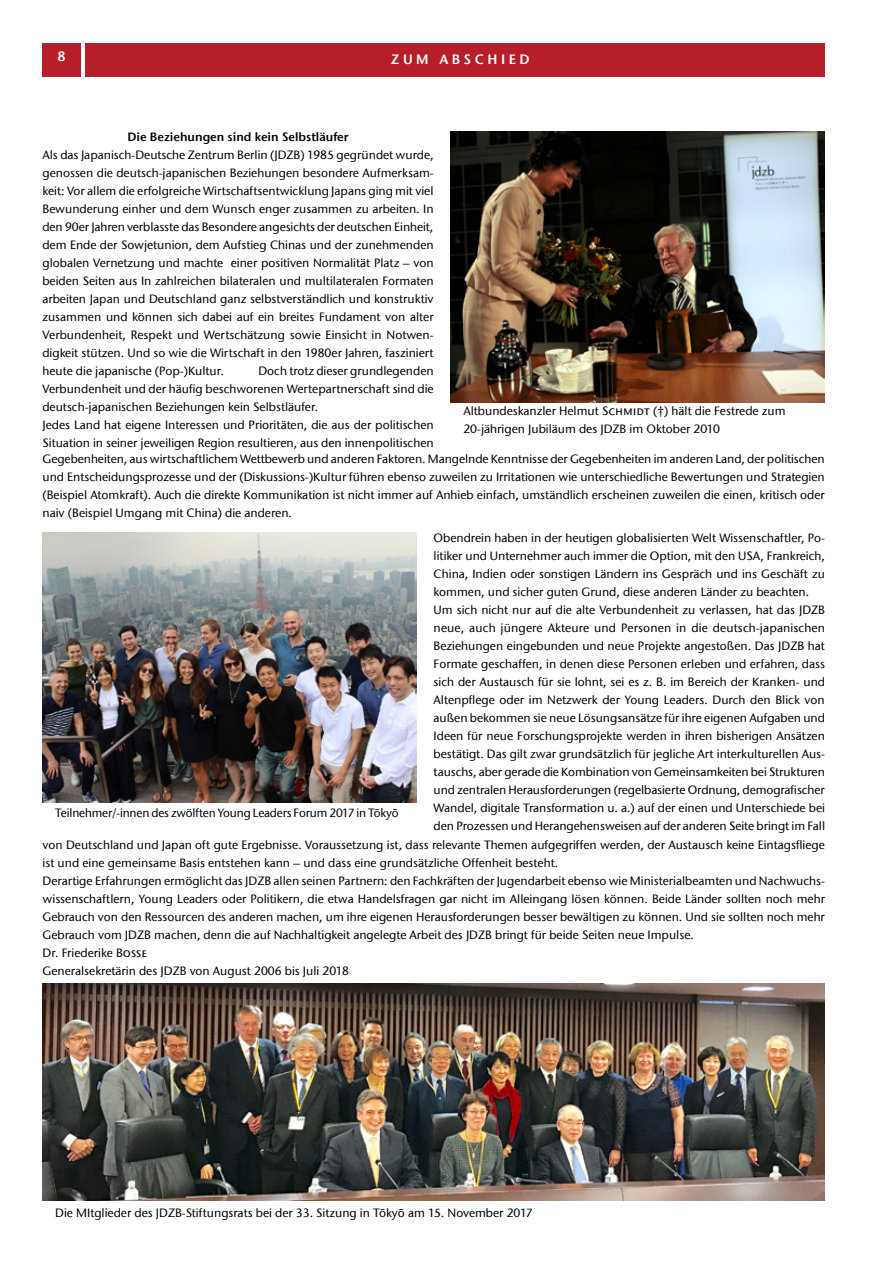
<style>
.page{position:relative;width:893px;height:1263px;background:#fff}
.page>*{position:absolute;margin:0;border:0;box-sizing:border-box;transform-origin:0 0}
.t1{font:13.5px "ITC Stone Sans Com Semi";color:#fff}
.t2{font:500 12px/18px "ITC Stone Sans Com";color:#000;text-align:justify}
.t3{font:12px "ITC Stone Sans Com Semi";color:#000}
</style>
<div class="page">
<div style="left:43px;top:43px;width:38px;height:33px;background:#b61f29"></div>
<div style="left:85px;top:43px;width:740px;height:33px;background:#b61f29"></div>
<img style="left:451px;top:132px;width:374px;height:270px">
<img style="left:43px;top:533px;width:374px;height:269px">
<img style="left:42px;top:983px;width:783px;height:217px">
<p class="t1" style="left:58px;top:48px;width:10px">8</p>
<p class="t1" style="left:391px;top:51px;width:140px">Z U M A B S C H I E D</p>
<p class="t3" style="left:127px;top:129px;width:223px">Die Beziehungen sind kein Selbstläufer</p>
<p class="t2" style="left:42px;top:145px;width:393px">Als das Japanisch-Deutsche Zentrum Berlin (JDZB) 1985 gegründet wurde, genossen die deutsch-japanischen Beziehungen besondere Aufmerksam&shy;keit: Vor allem die erfolgreiche Wirtschaftsentwicklung Japans ging mit viel Bewunderung einher und dem Wunsch enger zusammen zu arbeiten. In den 90er Jahren verblasste das Besondere angesichts der deutschen Einheit, dem Ende der Sowjetunion, dem Aufstieg Chinas und der zunehmenden globalen Vernetzung und machte einer positiven Normalität Platz – von beiden Seiten aus In zahlreichen bilateralen und multilateralen Formaten arbeiten Japan und Deutschland ganz selbstverständlich und konstruktiv zusammen und können sich dabei auf ein breites Fundament von alter Verbundenheit, Respekt und Wertschätzung sowie Einsicht in Notwen&shy;digkeit stützen. Und so wie die Wirtschaft in den 1980er Jahren, fasziniert heute die japanische (Pop-)Kultur.</p>
<p class="t2" style="left:42px;top:361px;width:393px;text-align:left;text-indent:216px">Doch trotz dieser grundlegenden Verbundenheit und der häufig beschworenen Wertepartnerschaft sind die deutsch-japanischen Beziehungen kein Selbstläufer.<br>Jedes Land hat eigene Interessen und Prioritäten, die aus der politischen Situation in seiner jeweiligen Region resultieren, aus den innenpolitischen</p>
<p class="t2" style="left:463px;top:402px;width:324px">Altbundeskanzler Helmut Schmidt (†) hält die Festrede zum<br>20-jährigen Jubiläum des JDZB im Oktober 2010</p>
<p class="t2" style="left:43px;top:450px;width:784px">Gegebenheiten, aus wirtschaftlichem Wettbewerb und anderen Faktoren. Mangelnde Kenntnisse der Gegebenheiten im anderen Land, der politischen und Entscheidungsprozesse und der (Diskussions-)Kultur führen ebenso zuweilen zu Irritationen wie unterschiedliche Bewertungen und Strategien (Beispiel Atomkraft). Auch die direkte Kommunikation ist nicht immer auf Anhieb einfach, umständlich erscheinen zuweilen die einen, kritisch oder naiv (Beispiel Umgang mit China) die anderen.</p>
<p class="t2" style="left:434px;top:528px;width:393px">Obendrein haben in der heutigen globalisierten Welt Wissenschaftler, Po-</p>
<p class="t2" style="left:434px;top:546px;width:393px">litiker und Unternehmer auch immer die Option, mit den USA, Frankreich,</p>
<p class="t2" style="left:434px;top:564px;width:393px">China, Indien oder sonstigen Ländern ins Gespräch und ins Geschäft zu</p>
<p class="t2" style="left:434px;top:582px;width:377px">kommen, und sicher guten Grund, diese anderen Länder zu beachten.</p>
<p class="t2" style="left:434px;top:600px;width:393px">Um sich nicht nur auf die alte Verbundenheit zu verlassen, hat das JDZB</p>
<p class="t2" style="left:434px;top:618px;width:393px">neue, auch jüngere Akteure und Personen in die deutsch-japanischen</p>
<p class="t2" style="left:434px;top:636px;width:393px">Beziehungen eingebunden und neue Projekte angestoßen. Das JDZB hat</p>
<p class="t2" style="left:434px;top:654px;width:393px">Formate geschaffen, in denen diese Personen erleben und erfahren, dass</p>
<p class="t2" style="left:434px;top:672px;width:393px">sich der Austausch für sie lohnt, sei es z. B. im Bereich der Kranken- und</p>
<p class="t2" style="left:434px;top:690px;width:393px">Altenpflege oder im Netzwerk der Young Leaders. Durch den Blick von</p>
<p class="t2" style="left:434px;top:708px;width:393px">außen bekommen sie neue Lösungsansätze für ihre eigenen Aufgaben und</p>
<p class="t2" style="left:434px;top:726px;width:393px">Ideen für neue Forschungsprojekte werden in ihren bisherigen Ansätzen</p>
<p class="t2" style="left:434px;top:744px;width:393px">bestätigt. Das gilt zwar grundsätzlich für jegliche Art interkulturellen Aus-</p>
<p class="t2" style="left:434px;top:762px;width:393px">tauschs, aber gerade die Kombination von Gemeinsamkeiten bei Strukturen</p>
<p class="t2" style="left:434px;top:780px;width:393px">und zentralen Herausforderungen (regelbasierte Ordnung, demografischer</p>
<p class="t2" style="left:434px;top:798px;width:393px">Wandel, digitale Transformation u. a.) auf der einen und Unterschiede bei</p>
<p class="t2" style="left:434px;top:816px;width:393px">den Prozessen und Herangehensweisen auf der anderen Seite bringt im Fall</p>
<p class="t2" style="left:43px;top:835px;width:784px">von Deutschland und Japan oft gute Ergebnisse. Voraussetzung ist, dass relevante Themen aufgegriffen werden, der Austausch keine Eintagsfliege</p>
<p class="t2" style="left:43px;top:853px;width:517px">ist und eine gemeinsame Basis entstehen kann – und dass eine grundsätzliche Offenheit besteht.</p>
<p class="t2" style="left:43px;top:871px;width:784px">Derartige Erfahrungen ermöglicht das JDZB allen seinen Partnern: den Fachkräften der Jugendarbeit ebenso wie Ministerialbeamten und Nachwuchs-</p>
<p class="t2" style="left:43px;top:889px;width:784px">wissenschaftlern, Young Leaders oder Politikern, die etwa Handelsfragen gar nicht im Alleingang lösen können. Beide Länder sollten noch mehr</p>
<p class="t2" style="left:43px;top:907px;width:784px">Gebrauch von den Ressourcen des anderen machen, um ihre eigenen Herausforderungen besser bewältigen zu können. Und sie sollten noch mehr</p>
<p class="t2" style="left:43px;top:925px;width:653px">Gebrauch vom JDZB machen, denn die auf Nachhaltigkeit angelegte Arbeit des JDZB bringt für beide Seiten neue Impulse.</p>
<p class="t2" style="left:43px;top:943px;width:106px">Dr. Friederike Bosse</p>
<p class="t2" style="left:43px;top:961px;width:308px">Generalsekretärin des JDZB von August 2006 bis Juli 2018</p>
<p class="t2" style="left:55px;top:804px;width:345px">Teilnehmer/-innen des zwölften Young Leaders Forum 2017 in Tōkyō</p>
<p class="t2" style="left:55px;top:1204px;width:479px">Die MItglieder des JDZB-Stiftungsrats bei der 33. Sitzung in Tōkyō am 15. November 2017</p>
</div>
